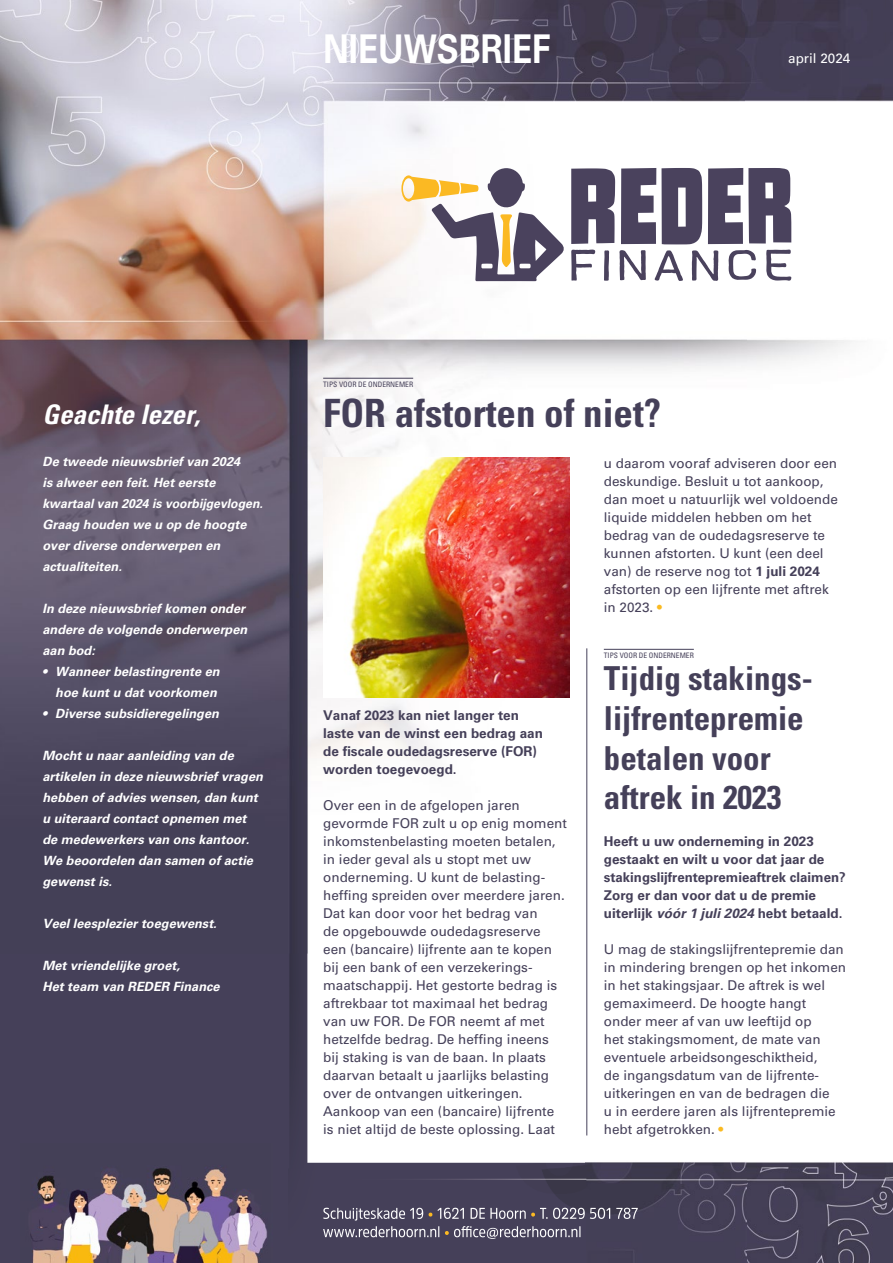
<style>
.page{position:relative;width:893px;height:1263px;background:#fff}
.page>*{position:absolute;margin:0;border:0;box-sizing:border-box;transform-origin:0 0}
.t1{font:700 39.6px "Univers LT Std";color:#fff;scale:.83 1}
.t2{font:700 condensed 39px "Univers LT Std";color:#454059}
.t3{font:700 condensed 33px/39.6px "Univers LT Std";color:#454059}
.t4{font:italic 700 condensed 27px "Univers LT Std";color:#fff}
.t5{font:13.5px/18px "Univers LT Std";color:#454059}
.t6{font:700 13.5px/18px "Univers LT Std";color:#454059}
.t7{font:13.5px "Univers LT Std";color:#fff}
.t8{font:italic 700 12.75px/21px "Univers LT Std";color:#fff}
.t9{font:condensed 7.5px "Univers LT Std";color:#454059}
.s1{font-weight:700}
.s2{color:#faba21}
.s3{font-style:italic}
</style>
<div class="page">
<img style="left:0;top:0;width:746px;height:953px">
<img style="left:746px;top:0;width:147px;height:1263px">
<img style="left:0;top:953px;width:586px;height:215px">
<img style="left:586px;top:953px;width:161px;height:310px">
<div style="left:0;top:1168px;width:52px;height:95px;background:#454059"></div>
<div style="left:267px;top:1168px;width:319px;height:95px;background:#454059"></div>
<img style="left:52px;top:1262px;width:215px;height:1px">
<svg style="left:323px;top:1208px;width:100px;height:12px"></svg>
<svg style="left:429px;top:1208px;width:35px;height:11px"></svg>
<svg style="left:471px;top:1208px;width:139px;height:11px"></svg>
<svg style="left:616px;top:1208px;width:22px;height:11px"></svg>
<svg style="left:323px;top:1226px;width:116px;height:11px"></svg>
<svg style="left:445px;top:1226px;width:135px;height:13px"></svg>
<svg style="left:571px;top:168px;width:220px;height:113px"></svg>
<svg style="left:401px;top:168px;width:164px;height:113px"></svg>
<img style="left:21px;top:1143px;width:252px;height:119px">
<hr style="left:323px;top:378px;width:90px;height:1px;background:#454059">
<hr style="left:604px;top:649px;width:90px;height:1px;background:#454059">
<hr style="left:586px;top:648px;width:1px;height:487px;background:#454059">
<img style="left:323px;top:457px;width:247px;height:240px">
<h1 class="t1" style="left:323px;top:26px;width:275px">NIEUWSBRIEF</h1>
<p class="t7" style="left:788px;top:51px;width:64px">april 2024</p>
<h3 class="t4" style="left:43px;top:397px;width:159px">Geachte lezer,</h3>
<p class="t8" style="left:43px;top:451px;width:222px">De tweede nieuwsbrief van 2024<br>is alweer een feit. Het eerste kwartaal van 2024 is voorbijgevlogen.<br>Graag houden we u op de hoogte over diverse onderwerpen en actualiteiten.</p>
<p class="t8" style="left:43px;top:598px;width:206px">In deze nieuwsbrief komen onder andere de volgende onderwerpen aan bod:</p>
<p class="t8" style="left:43px;top:661px;width:179px;text-align:right">• Wanneer belastingrente en hoe kunt u dat voorkomen</p>
<p class="t8" style="left:43px;top:703px;width:178px">• Diverse subsidieregelingen</p>
<p class="t8" style="left:43px;top:745px;width:222px">Mocht u naar aanleiding van de artikelen in deze nieuwsbrief vragen hebben of advies wensen, dan kunt u uiteraard contact opnemen met de medewerkers van ons kantoor.<br>We beoordelen dan samen of actie gewenst is.</p>
<p class="t8" style="left:43px;top:913px;width:176px">Veel leesplezier toegewenst.</p>
<p class="t8" style="left:43px;top:955px;width:179px">Met vriendelijke groet,<br>Het team van REDER Finance</p>
<p class="t9" style="left:323px;top:380px;width:92px">TIPS VOOR DE ONDERNEMER</p>
<h2 class="t2" style="left:323px;top:389px;width:339px">FOR afstorten of niet?</h2>
<p class="t6" style="left:323px;top:706px;width:221px">Vanaf 2023 kan niet langer ten laste van de winst een bedrag aan de fiscale oudedagsreserve (FOR) worden toegevoegd.</p>
<p class="t5" style="left:323px;top:796px;width:245px">Over een in de afgelopen jaren gevormde FOR zult u op enig moment inkomstenbelasting moeten betalen, in ieder geval als u stopt met uw onderneming. U kunt de belasting&shy;heffing spreiden over meerdere jaren.<br>Dat kan door voor het bedrag van<br>de opgebouwde oudedagsreserve een (bancaire) lijfrente aan te kopen bij een bank of een verzekerings&shy;maatschappij. Het gestorte bedrag is aftrekbaar tot maximaal het bedrag van uw FOR. De FOR neemt af met hetzelfde bedrag. De heffing ineens bij staking is van de baan. In plaats daarvan betaalt u jaarlijks belasting over de ontvangen uitkeringen.<br>Aankoop van een (bancaire) lijfrente is niet altijd de beste oplossing. Laat</p>
<p class="t5" style="left:604px;top:454px;width:236px">u daarom vooraf adviseren door een deskundige. Besluit u tot aankoop, dan moet u natuurlijk wel voldoende liquide middelen hebben om het bedrag van de oudedagsreserve te kunnen afstorten. U kunt (een deel van) de reserve nog tot <span class="s1">1 juli 2024 </span>afstorten op een lijfrente met aftrek in 2023. <span class="s2">•</span></p>
<p class="t9" style="left:604px;top:651px;width:92px">TIPS VOOR DE ONDERNEMER</p>
<h3 class="t3" style="left:604px;top:659px;width:210px">Tijdig stakings&shy;lijfrentepremie betalen voor aftrek in 2023</h3>
<p class="t6" style="left:604px;top:832px;width:243px">Heeft u uw onderneming in 2023 gestaakt en wilt u voor dat jaar de stakingslijfrentepremieaftrek claimen?<br>Zorg er dan voor dat u de premie uiterlijk <span class="s3">vóór 1 juli 2024</span> hebt betaald.</p>
<p class="t5" style="left:604px;top:940px;width:244px">U mag de stakingslijfrentepremie dan in mindering brengen op het inkomen in het stakingsjaar. De aftrek is wel gemaximeerd. De hoogte hangt onder meer af van uw leeftijd op<br>het stakingsmoment, de mate van eventuele arbeidsongeschiktheid,<br>de ingangsdatum van de lijfrente&shy;uitkeringen en van de bedragen die<br>u in eerdere jaren als lijfrentepremie hebt afgetrokken. <span class="s2">•</span></p>
</div>
